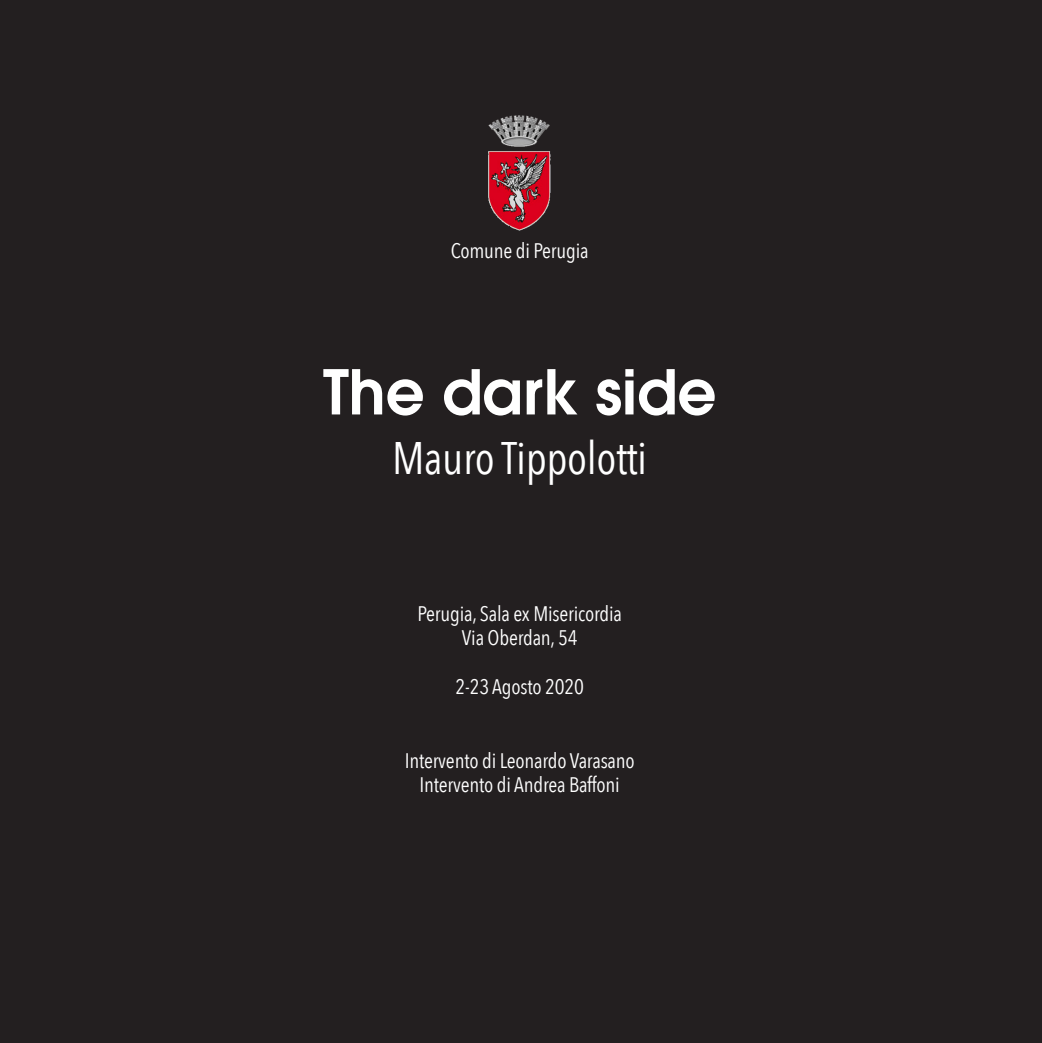
<style>
.page{position:relative;width:1042px;height:1043px;background:#fff}
.page>*{position:absolute;margin:0;border:0;box-sizing:border-box;transform-origin:0 0}
.t1{font:600 61.25px "Avant Garde LT";color:#fff}
.t2{font:45.5px "Avenir Next Condensed";letter-spacing:-.01em;color:#fff}
.t3{font:21px/24.5px "Avenir Next Condensed";letter-spacing:-.01em;color:#fff;text-align:center}
</style>
<div class="page">
<div style="left:0;top:0;width:1041px;height:1042px;background:#231f20"></div>
<img style="left:488px;top:115px;width:63px;height:116px">
<p class="t3" style="left:450px;top:239px;width:139px">Comune di Perugia</p>
<h1 class="t1" style="left:323px;top:352px;width:395px">The dark side</h1>
<h2 class="t2" style="left:392px;top:428px;width:256px">Mauro Tippolotti</h2>
<p class="t3" style="left:417px;top:602px;width:206px">Perugia, Sala ex Misericordia<br>Via Oberdan, 54</p>
<p class="t3" style="left:455px;top:675px;width:130px">2-23 Agosto 2020</p>
<p class="t3" style="left:404px;top:749px;width:231px">Intervento di Leonardo Varasano<br>Intervento di Andrea Baffoni</p>
</div>
